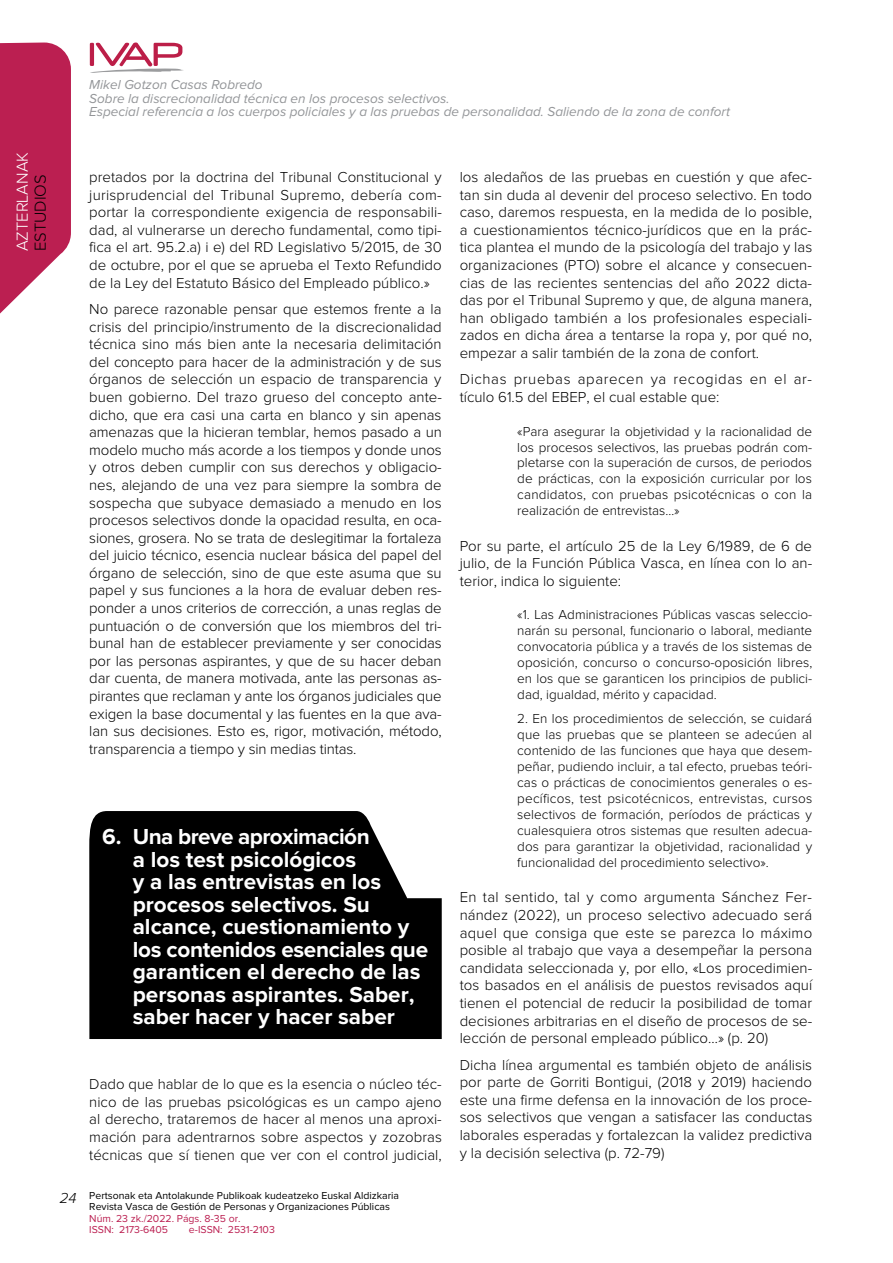
<style>
.page{position:relative;width:893px;height:1263px;background:#fff}
.page>*{position:absolute;margin:0;border:0;box-sizing:border-box;transform-origin:0 0}
.t1{font:700 22.5px/22.5px "Proxima Nova";color:#fff}
.t2{font:300 16.5px "Proxima Nova";color:#fff}
.t3{font:300 16.5px "Proxima Nova";color:#000}
.t4{font:300 15px/17.5px "Proxima Nova";color:#000;text-align:justify}
.t5{font:300 15px/17.5px "Proxima Nova";letter-spacing:.04em;color:#000}
.t6{font:italic 300 15px "Proxima Nova";color:#000}
.t7{font:300 13.5px/16px "Proxima Nova";color:#000;text-align:justify}
.t8{font:italic 13.5px/13.5px "Proxima Nova";color:#939598}
.t9{font:10.5px/10.5px "Proxima Nova";color:#000}
.t10{font:10.5px/10.5px "Proxima Nova";color:#bb1f51}
</style>
<div class="page">
<svg style="left:0;top:43px;width:71px;height:271px;background:#c43e69"></svg>
<svg style="left:90px;top:43px;width:94px;height:30px"></svg>
<svg style="left:89px;top:811px;width:353px;height:228px;background:#101010"></svg>
<p class="t2" style="left:15px;top:251px;width:101px;rotate:-90deg">AZTERLANAK</p>
<p class="t3" style="left:33px;top:251px;width:78px;rotate:-90deg">ESTUDIOS</p>
<p class="t8" style="left:89px;top:79px;width:642px">Mikel Gotzon Casas Robredo<br>Sobre la discrecionalidad técnica en los procesos selectivos.<br>Especial referencia a los cuerpos policiales y a las pruebas de personalidad. Saliendo de la zona de confort</p>
<p class="t4" style="left:89px;top:169px;width:354px">pretados por la doctrina del Tribunal Constitucional y jurisprudencial del Tribunal Supremo, debería com&shy;portar la correspondiente exigencia de responsabili&shy;dad, al vulnerarse un derecho fundamental, como tipi&shy;fica el art. 95.2.a) i e) del RD Legislativo 5/2015, de 30 de octubre, por el que se aprueba el Texto Refundido de la Ley del Estatuto Básico del Empleado público.»</p>
<p class="t4" style="left:89px;top:301px;width:354px">No parece razonable pensar que estemos frente a la crisis del principio/instrumento de la discrecionalidad técnica sino más bien ante la necesaria delimitación del concepto para hacer de la administración y de sus órganos de selección un espacio de transparencia y buen gobierno. Del trazo grueso del concepto ante&shy;dicho, que era casi una carta en blanco y sin apenas amenazas que la hicieran temblar, hemos pasado a un modelo mucho más acorde a los tiempos y donde unos y otros deben cumplir con sus derechos y obligacio&shy;nes, alejando de una vez para siempre la sombra de sospecha que subyace demasiado a menudo en los procesos selectivos donde la opacidad resulta, en oca&shy;siones, grosera. No se trata de deslegitimar la fortaleza del juicio técnico, esencia nuclear básica del papel del órgano de selección, sino de que este asuma que su papel y sus funciones a la hora de evaluar deben res&shy;ponder a unos criterios de corrección, a unas reglas de puntuación o de conversión que los miembros del tri&shy;bunal han de establecer previamente y ser conocidas por las personas aspirantes, y que de su hacer deban dar cuenta, de manera motivada, ante las personas as&shy;pirantes que reclaman y ante los órganos judiciales que exigen la base documental y las fuentes en la que ava&shy;lan sus decisiones. Esto es, rigor, motivación, método, transparencia a tiempo y sin medias tintas.</p>
<p class="t1" style="left:133px;top:827px;width:297px;text-indent:-31px">6. Una breve aproximación<br>a los test psicológicos<br>y a las entrevistas en los procesos selectivos. Su alcance, cuestionamiento y los contenidos esenciales que garanticen el derecho de las personas aspirantes. Saber, saber hacer y hacer saber</p>
<p class="t6" style="left:60px;top:1191px;width:18px">24</p>
<p class="t4" style="left:89px;top:1076px;width:354px">Dado que hablar de lo que es la esencia o núcleo téc&shy;nico de las pruebas psicológicas es un campo ajeno al derecho, trataremos de hacer al menos una aproxi&shy;mación para adentrarnos sobre aspectos y zozobras técnicas que sí tienen que ver con el control judicial,</p>
<p class="t9" style="left:89px;top:1191px;width:311px">Pertsonak eta Antolakunde Publikoak kudeatzeko Euskal Aldizkaria<br>Revista Vasca de Gestión de Personas y Organizaciones Públicas</p>
<p class="t10" style="left:89px;top:1214px;width:153px">Núm. 23 zk./2022. Págs. 8-35 or.<br>ISSN: 2173-6405</p>
<p class="t10" style="left:189px;top:1224px;width:87px">e-ISSN: 2531-2103</p>
<p class="t4" style="left:460px;top:169px;width:354px">los aledaños de las pruebas en cuestión y que afec&shy;tan sin duda al devenir del proceso selectivo. En todo caso, daremos respuesta, en la medida de lo posible, a cuestionamientos técnico-jurídicos que en la prác&shy;tica plantea el mundo de la psicología del trabajo y las organizaciones (PTO) sobre el alcance y consecuen&shy;cias de las recientes sentencias del año 2022 dicta&shy;das por el Tribunal Supremo y que, de alguna manera, han obligado también a los profesionales especiali&shy;zados en dicha área a tentarse la ropa y, por qué no, empezar a salir también de la zona de confort.</p>
<p class="t5" style="left:460px;top:371px;width:354px">Dichas pruebas aparecen ya recogidas en el ar&shy;tículo 61.5 del EBEP, el cual estable que:</p>
<p class="t7" style="left:517px;top:424px;width:296px">«Para asegurar la objetividad y la racionalidad de los procesos selectivos, las pruebas podrán com&shy;pletarse con la superación de cursos, de periodos de prácticas, con la exposición curricular por los candidatos, con pruebas psicotécnicas o con la realización de entrevistas…»</p>
<p class="t4" style="left:460px;top:537px;width:354px">Por su parte, el artículo 25 de la Ley 6/1989, de 6 de julio, de la Función Pública Vasca, en línea con lo an&shy;terior, indica lo siguiente:</p>
<p class="t7" style="left:517px;top:607px;width:297px">«1. Las Administraciones Públicas vascas seleccio&shy;narán su personal, funcionario o laboral, mediante convocatoria pública y a través de los sistemas de oposición, concurso o concurso-oposición libres, en los que se garanticen los principios de publici&shy;dad, igualdad, mérito y capacidad.</p>
<p class="t7" style="left:517px;top:711px;width:296px">2. En los procedimientos de selección, se cuidará que las pruebas que se planteen se adecúen al contenido de las funciones que haya que desem&shy;peñar, pudiendo incluir, a tal efecto, pruebas teóri&shy;cas o prácticas de conocimientos generales o es&shy;pecíficos, test psicotécnicos, entrevistas, cursos selectivos de formación, períodos de prácticas y cualesquiera otros sistemas que resulten adecua&shy;dos para garantizar la objetividad, racionalidad y funcionalidad del procedimiento selectivo».</p>
<p class="t4" style="left:460px;top:889px;width:354px">En tal sentido, tal y como argumenta Sánchez Fer&shy;nández (2022), un proceso selectivo adecuado será aquel que consiga que este se parezca lo máximo posible al trabajo que vaya a desempeñar la persona candidata seleccionada y, por ello, «Los procedimien&shy;tos basados en el análisis de puestos revisados aquí tienen el potencial de reducir la posibilidad de tomar decisiones arbitrarias en el diseño de procesos de se&shy;lección de personal empleado público…» (p. 20)</p>
<p class="t4" style="left:460px;top:1056px;width:354px">Dicha línea argumental es también objeto de análisis por parte de Gorriti Bontigui, (2018 y 2019) haciendo este una firme defensa en la innovación de los proce&shy;sos selectivos que vengan a satisfacer las conductas laborales esperadas y fortalezcan la validez predictiva y la decisión selectiva (p. 72-79)</p>
</div>
